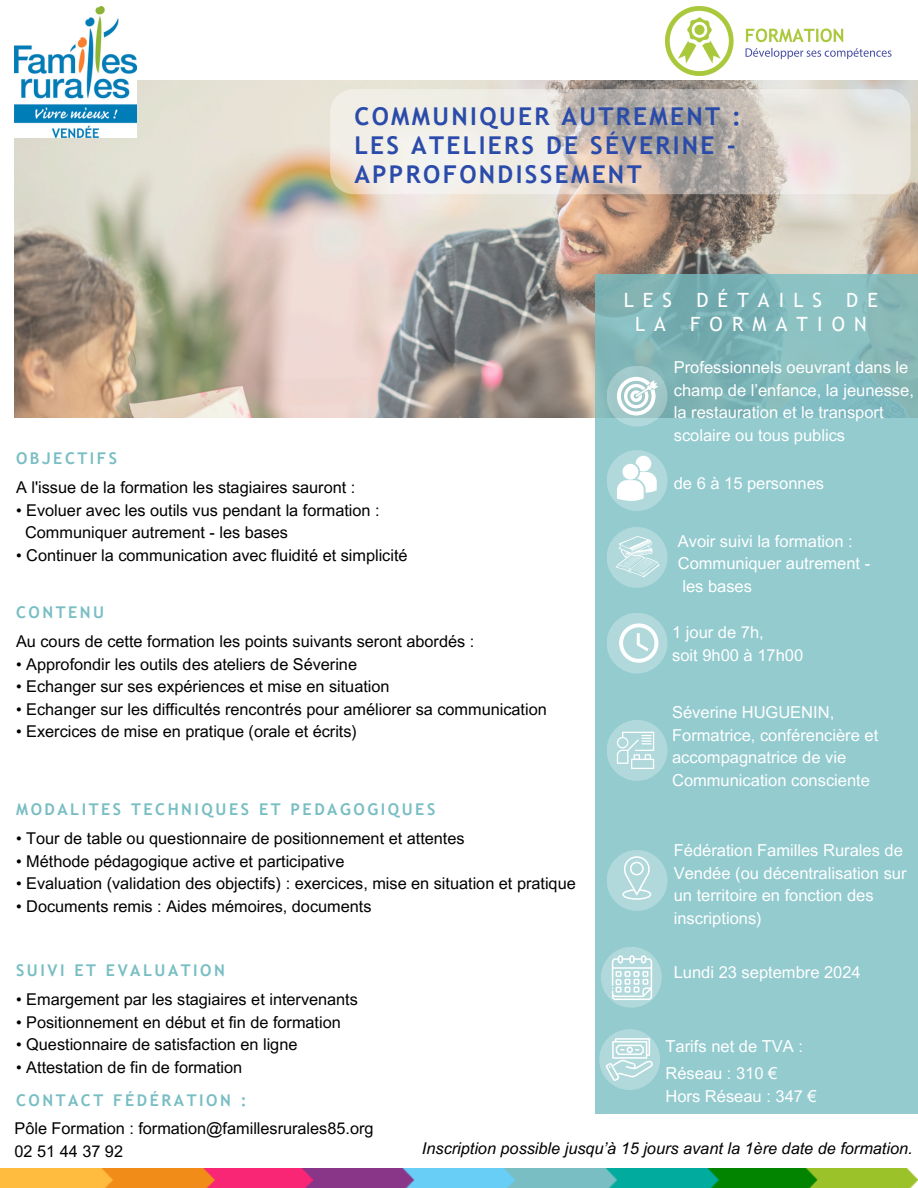
<style>
.page{position:relative;width:918px;height:1188px;background:#fff}
.page>*{position:absolute;margin:0;border:0;box-sizing:border-box;transform-origin:0 0}
.t1{font:700 24.6px/29.2px "Trebuchet MS";letter-spacing:.095em;color:#2a4baa}
.t2{font:19.65px/23.7px "Trebuchet MS";letter-spacing:.465em;color:#fff;text-align:center}
.t3{font:16.5px/22.5px "Arial MT Pro";color:#fff}
.t4{font:16.2px/22.5px "Arial MT Pro";color:#000}
.t5{font:700 16.2px "Trebuchet MS";letter-spacing:.155em;color:#78bec3}
.t6{font:italic 16.2px "Arial MT Pro";color:#000}
</style>
<div class="page">
<img style="left:15px;top:81px;width:903px;height:336px">
<svg style="left:595px;top:274px;width:323px;height:840px;background:#8fc7cb"></svg>
<div style="left:607px;top:450px;width:61px;height:61px;background:#b1d9dc;border-radius:50%"></div>
<div style="left:607px;top:720px;width:61px;height:61px;background:linear-gradient(to right,#b1d9dc,#afd8db);border-radius:50%"></div>
<div style="left:607px;top:527px;width:61px;height:61px;background:#b1d9dc;border-radius:50%"></div>
<div style="left:607px;top:613px;width:61px;height:61px;background:#b1d9dc;border-radius:50%"></div>
<svg style="left:607px;top:366px;width:61px;height:61px"></svg>
<div style="left:607px;top:850px;width:61px;height:61px;background:#b1d9dc;border-radius:50%"></div>
<div style="left:601px;top:947px;width:61px;height:61px;background:#b1d9dc;border-radius:50%"></div>
<div style="left:599px;top:1029px;width:61px;height:61px;background:#b1d9dc;border-radius:50%"></div>
<img style="left:666px;top:7px;width:226px;height:68px">
<img style="left:0;top:1169px;width:918px;height:19px">
<img style="left:15px;top:7px;width:121px;height:130px">
<svg style="left:330px;top:89px;width:581px;height:105px;background:#dbd5ce"></svg>
<svg style="left:617px;top:456px;width:39px;height:45px"></svg>
<svg style="left:617px;top:377px;width:41px;height:38px"></svg>
<svg style="left:616px;top:536px;width:44px;height:41px"></svg>
<svg style="left:619px;top:623px;width:39px;height:40px"></svg>
<svg style="left:617px;top:732px;width:37px;height:37px"></svg>
<svg style="left:622px;top:856px;width:29px;height:44px"></svg>
<svg style="left:606px;top:1038px;width:47px;height:43px"></svg>
<svg style="left:612px;top:955px;width:40px;height:45px"></svg>
<h1 class="t1" style="left:354px;top:101px;width:388px">COMMUNIQUER AUTREMENT :<br>LES ATELIERS DE SÉVERINE -<br>APPROFONDISSEMENT</h1>
<p class="t2" style="left:624px;top:289px;width:256px">LES DÉTAILS DE<br>LA FORMATION</p>
<h1 class="t5" style="left:16px;top:449px;width:103px">OBJECTIFS</h1>
<p class="t4" style="left:16px;top:478px;width:341px">A l'issue de la formation les stagiaires sauront :</p>
<p class="t4" style="left:25px;top:501px;width:356px;text-indent:-9px">• Evoluer avec les outils vus pendant la formation :<br>Communiquer autrement - les bases</p>
<p class="t4" style="left:16px;top:546px;width:393px">• Continuer la communication avec fluidité et simplicité</p>
<p class="t5" style="left:16px;top:603px;width:90px">CONTENU</p>
<p class="t4" style="left:16px;top:632px;width:460px">Au cours de cette formation les points suivants seront abordés :</p>
<p class="t4" style="left:16px;top:655px;width:342px">• Approfondir les outils des ateliers de Séverine</p>
<p class="t4" style="left:16px;top:677px;width:375px">• Echanger sur ses expériences et mise en situation</p>
<p class="t4" style="left:16px;top:700px;width:532px">• Echanger sur les difficultés rencontrés pour améliorer sa communication</p>
<p class="t4" style="left:16px;top:722px;width:342px">• Exercices de mise en pratique (orale et écrits)</p>
<p class="t5" style="left:16px;top:800px;width:421px">MODALITES TECHNIQUES ET PEDAGOGIQUES</p>
<p class="t4" style="left:16px;top:829px;width:450px">• Tour de table ou questionnaire de positionnement et attentes</p>
<p class="t4" style="left:16px;top:852px;width:330px">• Méthode pédagogique active et participative</p>
<p class="t4" style="left:16px;top:874px;width:561px">• Evaluation (validation des objectifs) : exercices, mise en situation et pratique</p>
<p class="t4" style="left:16px;top:897px;width:357px">• Documents remis : Aides mémoires, documents</p>
<p class="t5" style="left:16px;top:961px;width:210px">SUIVI ET EVALUATION</p>
<p class="t4" style="left:16px;top:990px;width:343px">• Emargement par les stagiaires et intervenants</p>
<p class="t4" style="left:16px;top:1013px;width:326px">• Positionnement en début et fin de formation</p>
<p class="t4" style="left:16px;top:1035px;width:283px">• Questionnaire de satisfaction en ligne</p>
<p class="t4" style="left:16px;top:1058px;width:228px">• Attestation de fin de formation</p>
<p class="t5" style="left:16px;top:1090px;width:232px">CONTACT FÉDÉRATION :</p>
<p class="t3" style="left:674px;top:358px;width:236px">Professionnels oeuvrant dans le</p>
<p class="t3" style="left:674px;top:381px;width:242px">champ de l’enfance, la jeunesse, la restauration et le transport scolaire ou tous publics</p>
<p class="t3" style="left:674px;top:474px;width:152px">de 6 à 15 personnes</p>
<p class="t3" style="left:678px;top:532px;width:194px">Avoir suivi la formation :<br>Communiquer autrement - les bases</p>
<p class="t3" style="left:672px;top:624px;width:133px">1 jour de 7h,<br>soit 9h00 à 17h00</p>
<p class="t3" style="left:672px;top:703px;width:164px">Séverine HUGUENIN,</p>
<p class="t3" style="left:672px;top:726px;width:208px">Formatrice, conférencière et</p>
<p class="t3" style="left:672px;top:748px;width:176px">accompagnatrice de vie</p>
<p class="t3" style="left:672px;top:771px;width:199px">Communication consciente</p>
<p class="t3" style="left:674px;top:841px;width:234px">Fédération Familles Rurales de<br>Vendée (ou décentralisation sur un territoire en fonction des inscriptions)</p>
<p class="t3" style="left:674px;top:963px;width:188px">Lundi 23 septembre 2024</p>
<p class="t3" style="left:666px;top:1037px;width:139px">Tarifs net de TVA :</p>
<p class="t3" style="left:666px;top:1064px;width:113px">Réseau : 310 €</p>
<p class="t3" style="left:666px;top:1087px;width:153px">Hors Réseau : 347 €</p>
<p class="t4" style="left:15px;top:1119px;width:360px">Pôle Formation : formation@famillesrurales85.org<br>02 51 44 37 92</p>
<p class="t6" style="left:422px;top:1142px;width:492px">Inscription possible jusqu’à 15 jours avant la 1ère date de formation.</p>
</div>
